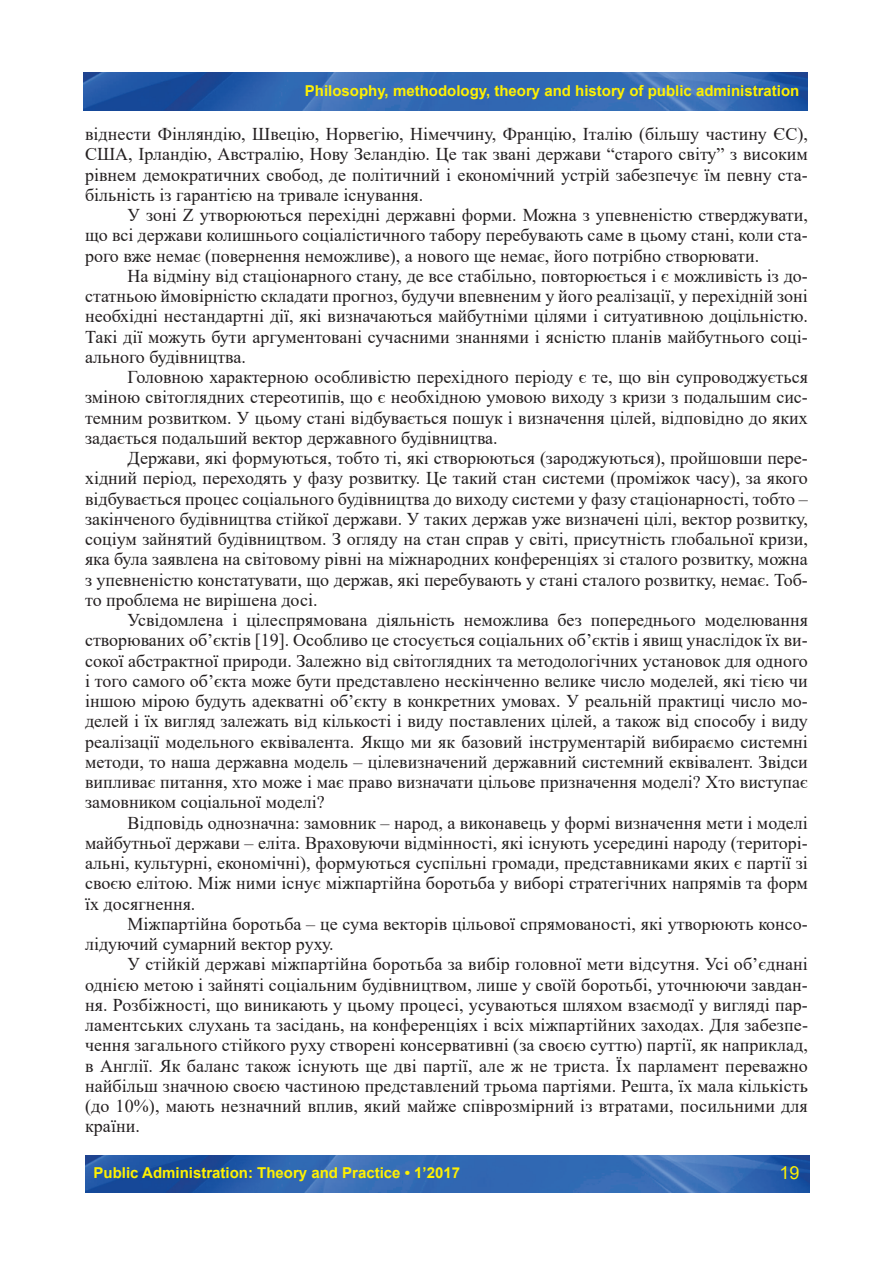
<style>
.page{position:relative;width:893px;height:1263px;background:#fff}
.page>*{position:absolute;margin:0;border:0;box-sizing:border-box;transform-origin:0 0}
.t1{font:18px/20.2px "Times New Roman";color:#231f20;text-align:justify}
.t2{font:18px "Arial";color:#fff101}
.t3{font:700 15px "Arial";color:#fff101}
</style>
<div class="page">
<img style="left:85px;top:1155px;width:724px;height:37px">
<img style="left:84px;top:73px;width:724px;height:37px">
<p class="t3" style="left:305px;top:80px;width:496px">Philosophy, methodology, theory and history of public administration</p>
<p class="t1" style="left:85px;top:123px;width:724px">віднести Фінляндію, Швецію, Норвегію, Німеччину, Францію, Італію (більшу частину ЄС), США, Ірландію, Австралію, Нову Зеландію. Це так звані держави “старого світу” з високим рівнем демократичних свобод, де політичний і економічний устрій забезпечує їм певну ста&shy;більність із гарантією на тривале існування.</p>
<p class="t1" style="left:85px;top:204px;width:724px;text-indent:43px">У зоні Z утворюються перехідні державні форми. Можна з упевненістю стверджувати, що всі держави колишнього соціалістичного табору перебувають саме в цьому стані, коли ста&shy;рого вже немає (повернення неможливе), а нового ще немає, його потрібно створювати.</p>
<p class="t1" style="left:85px;top:265px;width:724px;text-indent:43px">На відміну від стаціонарного стану, де все стабільно, повторюється і є можливість із до&shy;статньою ймовірністю складати прогноз, будучи впевненим у його реалізації, у перехідній зоні необхідні нестандартні дії, які визначаються майбутніми цілями і ситуативною доцільністю.<br>Такі дії можуть бути аргументовані сучасними знаннями і ясністю планів майбутнього соці&shy;ального будівництва.</p>
<p class="t1" style="left:85px;top:366px;width:724px;text-indent:43px">Головною характерною особливістю перехідного періоду є те, що він супроводжується зміною світоглядних стереотипів, що є необхідною умовою виходу з кризи з подальшим сис&shy;темним розвитком. У цьому стані відбувається пошук і визначення цілей, відповідно до яких задається подальший вектор державного будівництва.</p>
<p class="t1" style="left:85px;top:447px;width:724px;text-indent:43px">Держави, які формуються, тобто ті, які створюються (зароджуються), пройшовши пере&shy;хідний період, переходять у фазу розвитку. Це такий стан системи (проміжок часу), за якого відбувається процес соціального будівництва до виходу системи у фазу стаціонарності, тобто – закінченого будівництва стійкої держави. У таких держав уже визначені цілі, вектор розвитку, соціум зайнятий будівництвом. З огляду на стан справ у світі, присутність глобальної кризи, яка була заявлена на світовому рівні на міжнародних конференціях зі сталого розвитку, можна з упевненістю констатувати, що держав, які перебувають у стані сталого розвитку, немає. Тоб&shy;то проблема не вирішена досі.</p>
<p class="t1" style="left:85px;top:609px;width:724px;text-indent:43px">Усвідомлена і цілеспрямована діяльність неможлива без попереднього моделювання створюваних об’єктів [19]. Особливо це стосується соціальних об’єктів і явищ унаслідок їх ви&shy;сокої абстрактної природи. Залежно від світоглядних та методологічних установок для одного і того самого об’єкта може бути представлено нескінченно велике число моделей, які тією чи іншою мірою будуть адекватні об’єкту в конкретних умовах. У реальній практиці число мо&shy;делей і їх вигляд залежать від кількості і виду поставлених цілей, а також від способу і виду реалізації модельного еквівалента. Якщо ми як базовий інструментарій вибираємо системні методи, то наша державна модель – цілевизначений державний системний еквівалент. Звідси випливає питання, хто може і має право визначати цільове призначення моделі? Хто виступає замовником соціальної моделі?</p>
<p class="t1" style="left:85px;top:812px;width:724px;text-indent:43px">Відповідь однозначна: замовник – народ, а виконавець у формі визначення мети і моделі майбутньої держави – еліта. Враховуючи відмінності, які існують усередині народу (територі&shy;альні, культурні, економічні), формуються суспільні громади, представниками яких є партії зі своєю елітою. Між ними існує міжпартійна боротьба у виборі стратегічних напрямів та форм їх досягнення.</p>
<p class="t1" style="left:85px;top:913px;width:724px;text-indent:43px">Міжпартійна боротьба – це сума векторів цільової спрямованості, які утворюють консо&shy;лідуючий сумарний вектор руху.</p>
<p class="t1" style="left:85px;top:954px;width:724px;text-indent:43px">У стійкій державі міжпартійна боротьба за вибір головної мети відсутня. Усі об’єднані однією метою і зайняті соціальним будівництвом, лише у своїй боротьбі, уточнюючи завдан&shy;ня. Розбіжності, що виникають у цьому процесі, усуваються шляхом взаємодї у вигляді пар&shy;ламентських слухань та засідань, на конференціях і всіх міжпартійних заходах. Для забезпе&shy;чення загального стійкого руху створені консервативні (за своєю суттю) партії, як наприклад, в Англії. Як баланс також існують ще дві партії, але ж не триста. Їх парламент переважно найбільш значною своєю частиною представлений трьома партіями. Решта, їх мала кількість (до 10%), мають незначний вплив, який майже співрозмірний із втратами, посильними для країни.</p>
<p class="t3" style="left:94px;top:1162px;width:368px">Public Administration: Theory and Practice • 1’2017</p>
<p class="t2" style="left:779px;top:1160px;width:22px">19</p>
</div>
